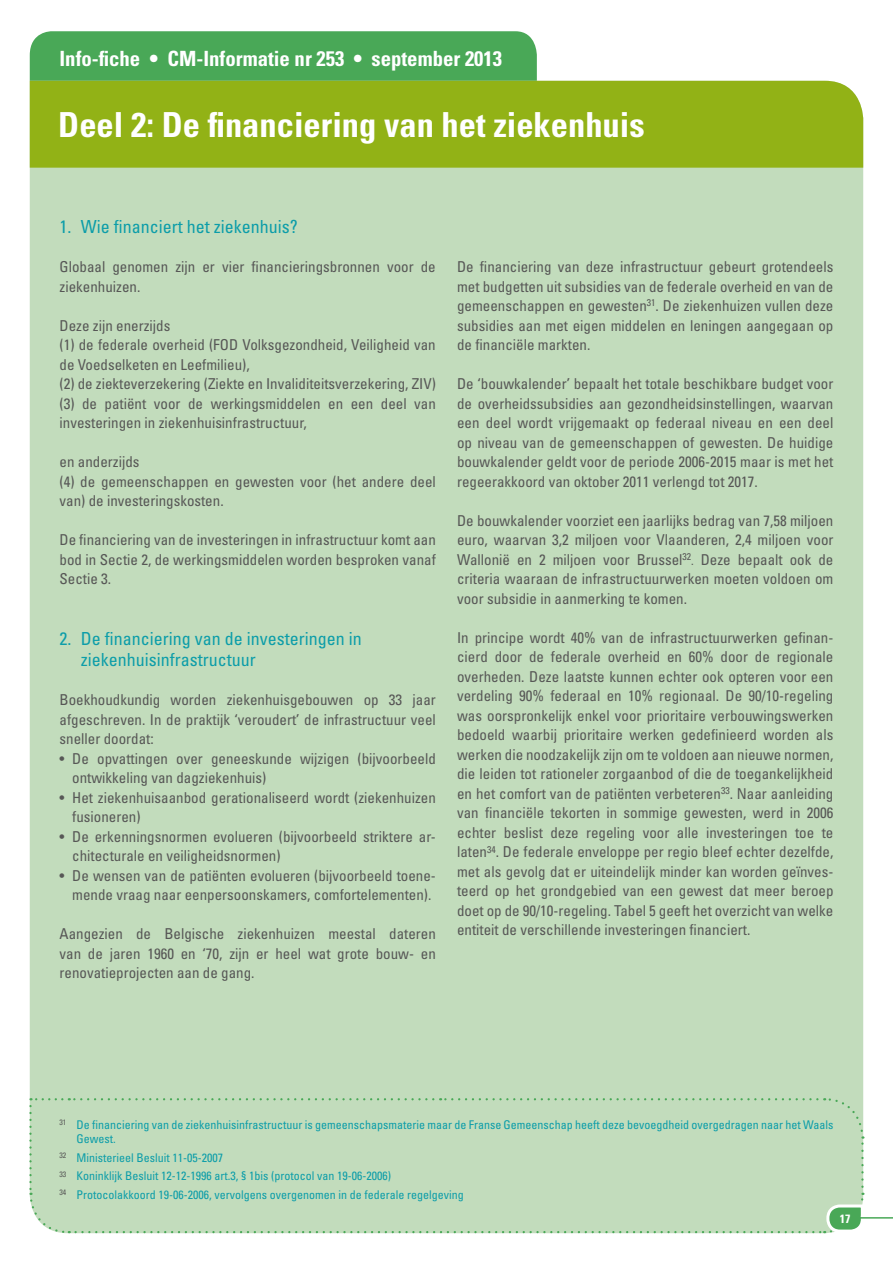
<style>
.page{position:relative;width:893px;height:1263px;background:#fff}
.page>*{position:absolute;margin:0;border:0;box-sizing:border-box;transform-origin:0 0}
.t1{font:700 condensed 34.5px "Univers LT Std";color:#fff}
.t2{font:700 condensed 21px "Univers LT Std";color:#fff}
.t3{font:condensed 18px/21.6px "Univers LT Std";color:#0c9da9}
.t4{font:condensed 15px/19.5px "Univers LT Std";color:#575756;text-align:justify}
.t5{font:condensed 12px/18.6px "Univers LT Std";color:#0c9da9}
.t6{font:700 condensed 12px "Univers LT Std";color:#fff}
.s1{font-size:12px}
</style>
<div class="page">
<div style="left:30px;top:168px;width:833px;height:1065px;background:#c2dcbc"></div>
<div style="left:30px;top:31px;width:507px;height:50px;background:#49a857"></div>
<div style="left:30px;top:81px;width:833px;height:87px;background:#92b216"></div>
<div style="left:824px;top:1097px;width:40px;height:90px;background:#c2dcbc"></div>
<svg style="left:440px;top:1098px;width:377px;height:2px"></svg>
<svg style="left:69px;top:1098px;width:364px;height:2px"></svg>
<svg style="left:31px;top:1098px;width:31px;height:2px"></svg>
<svg style="left:29px;top:1106px;width:41px;height:128px;background:#c4ddbf"></svg>
<svg style="left:76px;top:1193px;width:789px;height:41px;background:#bfdbba"></svg>
<hr style="left:857px;top:1217px;width:36px;height:1px;background:#49a857">
<h2 class="t2" style="left:60px;top:46px;width:444px">Info-fiche • CM-Informatie nr 253 • september 2013</h2>
<h1 class="t1" style="left:58px;top:103px;width:588px">Deel 2: De financiering van het ziekenhuis</h1>
<p class="t3" style="left:60px;top:216px;width:240px">1. Wie financiert het ziekenhuis?</p>
<p class="t4" style="left:60px;top:257px;width:378px">Globaal genomen zijn er vier financieringsbronnen voor de ziekenhuizen.</p>
<p class="t4" style="left:60px;top:315px;width:378px;text-align:left">Deze zijn enerzijds<br>(1) de federale overheid (FOD Volksgezondheid, Veiligheid van de Voedselketen en Leefmilieu),<br>(2) de ziekteverzekering (Ziekte en Invaliditeitsverzekering, ZIV) (3) de patiënt voor de werkingsmiddelen en een deel van investeringen in ziekenhuisinfrastructuur,</p>
<p class="t4" style="left:60px;top:452px;width:378px;text-align:left">en anderzijds<br>(4) de gemeenschappen en gewesten voor (het andere deel van) de investeringskosten.</p>
<p class="t4" style="left:60px;top:530px;width:378px">De financiering van de investeringen in infrastructuur komt aan bod in Sectie 2, de werkingsmiddelen worden besproken vanaf Sectie 3.</p>
<p class="t3" style="left:81px;top:627px;width:282px;text-indent:-21px">2. De financiering van de investeringen in ziekenhuisinfrastructuur</p>
<p class="t4" style="left:60px;top:690px;width:378px">Boekhoudkundig worden ziekenhuisgebouwen op 33 jaar afgeschreven. In de praktijk ‘veroudert’ de infrastructuur veel sneller doordat:</p>
<p class="t4" style="left:72px;top:748px;width:365px;text-indent:-13px">• De opvattingen over geneeskunde wijzigen (bijvoorbeeld ontwikkeling van dagziekenhuis)</p>
<p class="t4" style="left:72px;top:787px;width:365px;text-indent:-13px">• Het ziekenhuisaanbod gerationaliseerd wordt (ziekenhuizen fusioneren)</p>
<p class="t4" style="left:72px;top:826px;width:365px;text-indent:-13px">• De erkenningsnormen evolueren (bijvoorbeeld striktere ar&shy;chitecturale en veiligheidsnormen)</p>
<p class="t4" style="left:60px;top:865px;width:378px;text-align:center">• De wensen van de patiënten evolueren (bijvoorbeeld toene&shy;mende vraag naar eenpersoonskamers, comfortelementen).</p>
<p class="t4" style="left:60px;top:924px;width:378px">Aangezien de Belgische ziekenhuizen meestal dateren van de jaren 1960 en ‘70, zijn er heel wat grote bouw- en renovatieprojecten aan de gang.</p>
<p class="t4" style="left:457px;top:257px;width:378px">De financiering van deze infrastructuur gebeurt grotendeels met budgetten uit subsidies van de federale overheid en van de gemeenschappen en gewesten<sup>31</sup>. De ziekenhuizen vullen deze subsidies aan met eigen middelen en leningen aangegaan op de financiële markten.</p>
<p class="t4" style="left:457px;top:374px;width:378px">De ‘bouwkalender’ bepaalt het totale beschikbare budget voor de overheidssubsidies aan gezondheidsinstellingen, waarvan een deel wordt vrijgemaakt op federaal niveau en een deel op niveau van de gemeenschappen of gewesten. De huidige bouwkalender geldt voor de periode 2006-2015 maar is met het regeerakkoord van oktober 2011 verlengd tot 2017.</p>
<p class="t4" style="left:457px;top:511px;width:378px">De bouwkalender voorziet een jaarlijks bedrag van 7,58 miljoen euro, waarvan 3,2 miljoen voor Vlaanderen, 2,4 miljoen voor Wallonië en 2 miljoen voor Brussel<sup>32</sup><span class="s1">.</span> Deze bepaalt ook de criteria waaraan de infrastructuurwerken moeten voldoen om voor subsidie in aanmerking te komen.</p>
<p class="t4" style="left:457px;top:628px;width:378px">In principe wordt 40% van de infrastructuurwerken gefinan&shy;cierd door de federale overheid en 60% door de regionale overheden. Deze laatste kunnen echter ook opteren voor een verdeling 90% federaal en 10% regionaal. De 90/10-regeling was oorspronkelijk enkel voor prioritaire verbouwingswerken bedoeld waarbij prioritaire werken gedefinieerd worden als werken die noodzakelijk zijn om te voldoen aan nieuwe normen, die leiden tot rationeler zorgaanbod of die de toegankelijkheid en het comfort van de patiënten verbeteren<sup>33</sup>. Naar aanleiding van financiële tekorten in sommige gewesten, werd in 2006 echter beslist deze regeling voor alle investeringen toe te laten<sup>34</sup>. De federale enveloppe per regio bleef echter dezelfde, met als gevolg dat er uiteindelijk minder kan worden geïnves&shy;teerd op het grondgebied van een gewest dat meer beroep doet op de 90/10-regeling. Tabel 5 geeft het overzicht van welke entiteit de verschillende investeringen financiert.</p>
<p class="t5" style="left:77px;top:1117px;width:758px;line-height:14.4px;text-indent:-17px"><sup>31</sup> De financiering van de ziekenhuisinfrastructuur is gemeenschapsmaterie maar de Franse Gemeenschap heeft deze bevoegdheid overgedragen naar het Waals<br>Gewest.</p>
<p class="t5" style="left:60px;top:1148px;width:406px"><sup>32</sup> Ministerieel Besluit 11-05-2007<br><sup>33</sup> Koninklijk Besluit 12-12-1996 art.3, § 1bis (protocol van 19-06-2006)<br><sup>34</sup> Protocolakkoord 19-06-2006, vervolgens overgenomen in de federale regelgeving</p>
<p class="t6" style="left:840px;top:1211px;width:12px">17</p>
</div>
